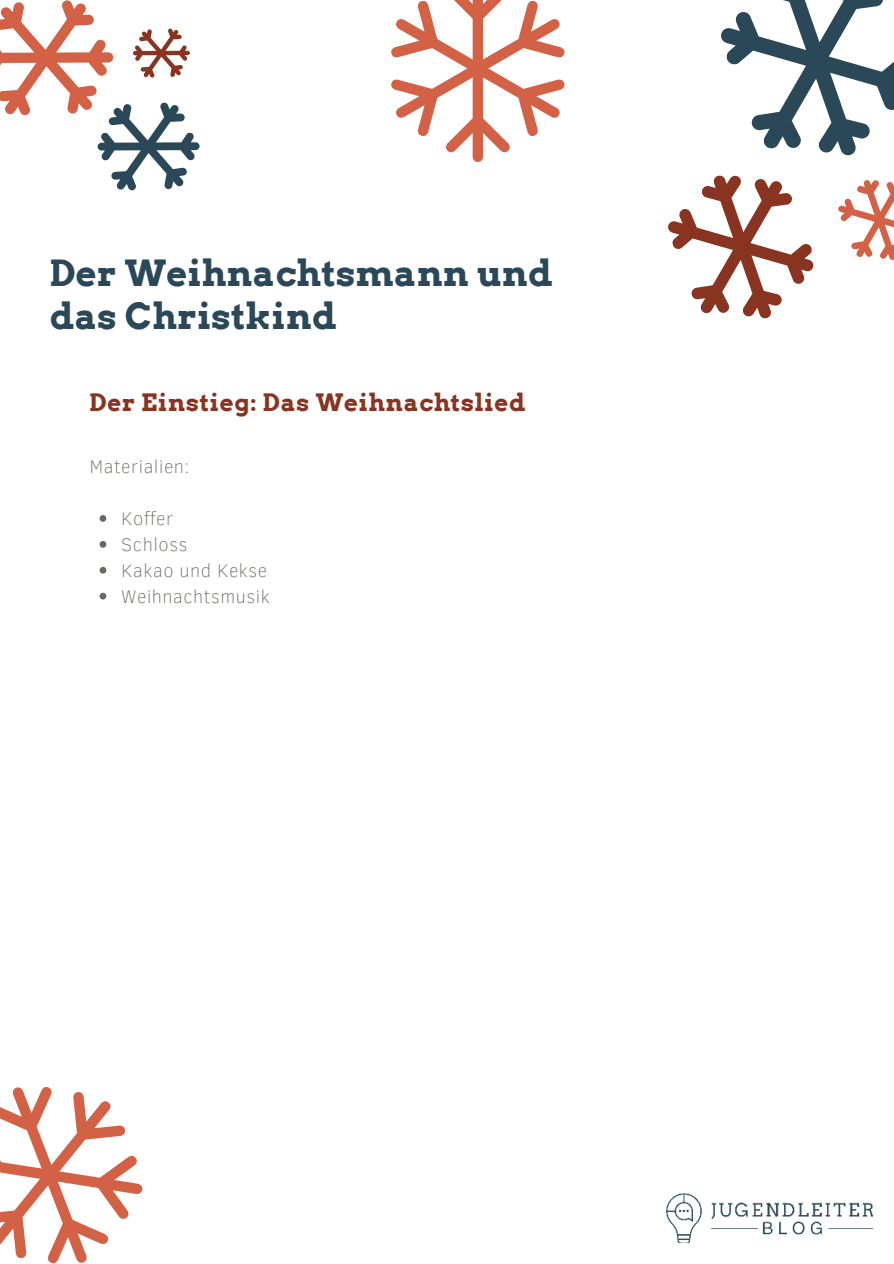
<style>
.page{position:relative;width:894px;height:1264px;background:#fff}
.page>*{position:absolute;margin:0;border:0;box-sizing:border-box;transform-origin:0 0}
.t1{font:700 36px/42.8px "Arvo";letter-spacing:.01em;color:#2a4858}
.t2{font:700 24px "Arvo";letter-spacing:.03em;color:#883420}
.t3{font:100 18.75px/26px "Clear Sans";letter-spacing:.03em;color:#696963}
</style>
<div class="page">
<svg style="left:99px;top:515px;width:7px;height:7px"></svg>
<svg style="left:99px;top:541px;width:7px;height:6px"></svg>
<svg style="left:99px;top:567px;width:7px;height:6px"></svg>
<svg style="left:99px;top:592px;width:7px;height:7px"></svg>
<svg style="left:0;top:0;width:199px;height:190px"></svg>
<svg style="left:721px;top:0;width:172px;height:156px"></svg>
<svg style="left:668px;top:175px;width:145px;height:144px"></svg>
<svg style="left:838px;top:180px;width:55px;height:80px"></svg>
<svg style="left:391px;top:0;width:174px;height:162px"></svg>
<svg style="left:0;top:1087px;width:143px;height:176px"></svg>
<img style="left:666px;top:1193px;width:205px;height:49px">
<h1 class="t1" style="left:50px;top:252px;width:504px">Der Weihnachtsmann und das Christkind</h1>
<p class="t2" style="left:89px;top:387px;width:437px">Der Einstieg: Das Weihnachtslied</p>
<p class="t3" style="left:89px;top:454px;width:101px">Materialien:</p>
<p class="t3" style="left:121px;top:505px;width:150px">Koffer<br>Schloss<br>Kakao und Kekse<br>Weihnachtsmusik</p>
</div>
